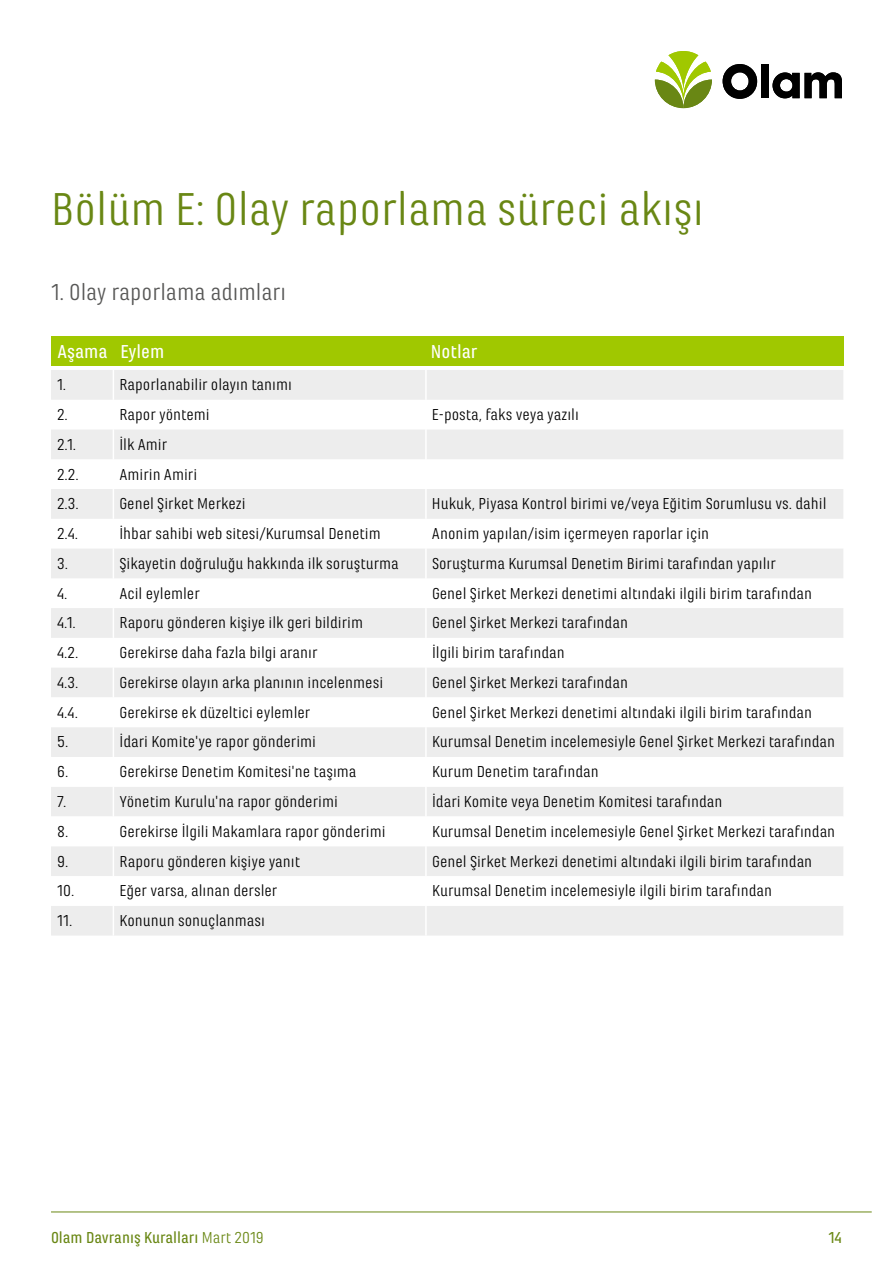
<style>
.page{position:relative;width:893px;height:1263px;background:#fff}
.page>*{position:absolute;margin:0;border:0;box-sizing:border-box;transform-origin:0 0}
.t1{font:48px "Marianina Wd FY";color:#698714}
.t2{font:24px "Marianina Wd FY";color:#575756}
.t3{font:500 19.5px "Marianina Wd FY";color:#fff}
.t4{font:16.5px "Marianina Wd FY";color:#000}
.t5{font:500 16.5px "Marianina Wd FY";color:#698714}
.s1{font-weight:400}
</style>
<div class="page">
<hr style="left:51px;top:1211px;width:821px;height:1px;background:#698714">
<svg style="left:723px;top:64px;width:34px;height:35px"></svg>
<div style="left:761px;top:65px;width:8px;height:33px;background:#000"></div>
<svg style="left:772px;top:72px;width:70px;height:26px"></svg>
<svg style="left:655px;top:51px;width:57px;height:57px"></svg>
<div style="left:51px;top:336px;width:792px;height:30px;background:#a0c800"></div>
<svg style="left:51px;top:370px;width:792px;height:565px;fill:#ededed"></svg>
<svg style="left:51px;top:697px;width:792px;height:209px"></svg>
<hr style="left:113px;top:370px;width:1px;height:30px;background:#fff">
<hr style="left:425px;top:370px;width:2px;height:30px;background:#fff">
<svg style="left:113px;top:400px;width:1px;height:29px"></svg>
<hr style="left:425px;top:400px;width:2px;height:29px;background:#fff">
<hr style="left:113px;top:429px;width:1px;height:30px;background:#fff">
<hr style="left:425px;top:429px;width:2px;height:30px;background:#fff">
<hr style="left:113px;top:459px;width:1px;height:30px;background:#fff">
<hr style="left:425px;top:459px;width:2px;height:30px;background:#fff">
<hr style="left:113px;top:489px;width:1px;height:30px;background:#fff">
<hr style="left:425px;top:489px;width:2px;height:30px;background:#fff">
<hr style="left:113px;top:519px;width:1px;height:30px;background:#fff">
<hr style="left:425px;top:519px;width:2px;height:30px;background:#fff">
<svg style="left:113px;top:549px;width:1px;height:29px"></svg>
<hr style="left:425px;top:549px;width:2px;height:29px;background:#fff">
<hr style="left:113px;top:578px;width:1px;height:30px;background:#fff">
<hr style="left:425px;top:578px;width:2px;height:30px;background:#fff">
<hr style="left:113px;top:608px;width:1px;height:30px;background:#fff">
<hr style="left:425px;top:608px;width:2px;height:30px;background:#fff">
<hr style="left:113px;top:638px;width:1px;height:30px;background:#fff">
<hr style="left:425px;top:638px;width:2px;height:30px;background:#fff">
<svg style="left:113px;top:668px;width:1px;height:29px"></svg>
<hr style="left:425px;top:668px;width:2px;height:29px;background:#fff">
<hr style="left:113px;top:697px;width:1px;height:30px;background:#fff">
<hr style="left:425px;top:697px;width:2px;height:30px;background:#fff">
<hr style="left:113px;top:727px;width:1px;height:30px;background:#fff">
<hr style="left:425px;top:727px;width:2px;height:30px;background:#fff">
<hr style="left:113px;top:757px;width:1px;height:30px;background:#fff">
<hr style="left:425px;top:757px;width:2px;height:30px;background:#fff">
<svg style="left:113px;top:787px;width:1px;height:29px"></svg>
<hr style="left:425px;top:787px;width:2px;height:29px;background:#fff">
<hr style="left:113px;top:816px;width:1px;height:30px;background:#fff">
<hr style="left:425px;top:816px;width:2px;height:30px;background:#fff">
<hr style="left:113px;top:846px;width:1px;height:30px;background:#fff">
<hr style="left:425px;top:846px;width:2px;height:30px;background:#fff">
<hr style="left:113px;top:876px;width:1px;height:30px;background:#fff">
<hr style="left:425px;top:876px;width:2px;height:30px;background:#fff">
<svg style="left:113px;top:906px;width:1px;height:29px"></svg>
<hr style="left:425px;top:906px;width:2px;height:29px;background:#fff">
<h1 class="t1" style="left:51px;top:184px;width:654px">Bölüm E: Olay raporlama süreci akışı</h1>
<h2 class="t2" style="left:51px;top:279px;width:237px">1. Olay raporlama adımları</h2>
<p class="t3" style="left:57px;top:341px;width:109px">Aşama Eylem</p>
<p class="t3" style="left:431px;top:341px;width:48px">Notlar</p>
<p class="t4" style="left:57px;top:376px;width:11px">1.</p>
<p class="t4" style="left:119px;top:376px;width:174px">Raporlanabilir olayın tanımı</p>
<p class="t4" style="left:57px;top:406px;width:12px">2.</p>
<p class="t4" style="left:119px;top:406px;width:92px">Rapor yöntemi</p>
<p class="t4" style="left:432px;top:406px;width:148px">E-posta, faks veya yazılı</p>
<p class="t4" style="left:57px;top:435px;width:21px">2.1.</p>
<p class="t4" style="left:119px;top:435px;width:49px">İlk Amir</p>
<p class="t4" style="left:57px;top:465px;width:23px">2.2.</p>
<p class="t4" style="left:119px;top:465px;width:79px">Amirin Amiri</p>
<p class="t4" style="left:57px;top:495px;width:23px">2.3.</p>
<p class="t4" style="left:119px;top:495px;width:128px">Genel Şirket Merkezi</p>
<p class="t4" style="left:432px;top:495px;width:396px">Hukuk, Piyasa Kontrol birimi ve/veya Eğitim Sorumlusu vs. dahil</p>
<p class="t4" style="left:57px;top:525px;width:23px">2.4.</p>
<p class="t4" style="left:119px;top:525px;width:263px">İhbar sahibi web sitesi/Kurumsal Denetim</p>
<p class="t4" style="left:432px;top:525px;width:279px">Anonim yapılan/isim içermeyen raporlar için</p>
<p class="t4" style="left:57px;top:554px;width:12px">3.</p>
<p class="t4" style="left:119px;top:554px;width:281px">Şikayetin doğruluğu hakkında ilk soruşturma</p>
<p class="t4" style="left:432px;top:554px;width:345px">Soruşturma Kurumsal Denetim Birimi tarafından yapılır</p>
<p class="t4" style="left:57px;top:584px;width:12px">4.</p>
<p class="t4" style="left:119px;top:584px;width:82px">Acil eylemler</p>
<p class="t4" style="left:432px;top:584px;width:382px">Genel Şirket Merkezi denetimi altındaki ilgili birim tarafından</p>
<p class="t4" style="left:57px;top:614px;width:20px">4.1.</p>
<p class="t4" style="left:119px;top:614px;width:245px">Raporu gönderen kişiye ilk geri bildirim</p>
<p class="t4" style="left:432px;top:614px;width:197px">Genel Şirket Merkezi tarafından</p>
<p class="t4" style="left:57px;top:644px;width:23px">4.2.</p>
<p class="t4" style="left:119px;top:644px;width:199px">Gerekirse daha fazla bilgi aranır</p>
<p class="t4" style="left:432px;top:644px;width:134px">İlgili birim tarafından</p>
<p class="t4" style="left:57px;top:673px;width:23px">4.3.</p>
<p class="t4" style="left:120px;top:673px;width:265px">Gerekirse olayın arka planının incelenmesi</p>
<p class="t4" style="left:432px;top:673px;width:197px">Genel Şirket Merkezi tarafından</p>
<p class="t4" style="left:57px;top:703px;width:22px">4.4.</p>
<p class="t4" style="left:120px;top:703px;width:192px">Gerekirse ek düzeltici eylemler</p>
<p class="t4" style="left:432px;top:703px;width:382px">Genel Şirket Merkezi denetimi altındaki ilgili birim tarafından</p>
<p class="t4" style="left:57px;top:733px;width:13px">5.</p>
<p class="t4" style="left:120px;top:733px;width:198px">İdari Komite'ye rapor gönderimi</p>
<p class="t4" style="left:432px;top:733px;width:405px">Kurumsal Denetim incelemesiyle Genel Şirket Merkezi tarafından</p>
<p class="t4" style="left:57px;top:763px;width:13px">6.</p>
<p class="t4" style="left:120px;top:763px;width:238px">Gerekirse Denetim Komitesi'ne taşıma</p>
<p class="t4" style="left:432px;top:763px;width:168px">Kurum Denetim tarafından</p>
<p class="t4" style="left:57px;top:792px;width:11px">7.</p>
<p class="t4" style="left:120px;top:792px;width:220px">Yönetim Kurulu'na rapor gönderimi</p>
<p class="t4" style="left:432px;top:792px;width:292px">İdari Komite veya Denetim Komitesi tarafından</p>
<p class="t4" style="left:57px;top:822px;width:13px">8.</p>
<p class="t4" style="left:120px;top:822px;width:268px">Gerekirse İlgili Makamlara rapor gönderimi</p>
<p class="t4" style="left:432px;top:822px;width:405px">Kurumsal Denetim incelemesiyle Genel Şirket Merkezi tarafından</p>
<p class="t4" style="left:57px;top:852px;width:13px">9.</p>
<p class="t4" style="left:120px;top:852px;width:182px">Raporu gönderen kişiye yanıt</p>
<p class="t4" style="left:432px;top:852px;width:382px">Genel Şirket Merkezi denetimi altındaki ilgili birim tarafından</p>
<p class="t4" style="left:57px;top:882px;width:19px">10.</p>
<p class="t4" style="left:120px;top:882px;width:159px">Eğer varsa, alınan dersler</p>
<p class="t4" style="left:432px;top:882px;width:341px">Kurumsal Denetim incelemesiyle ilgili birim tarafından</p>
<p class="t4" style="left:57px;top:912px;width:17px">11.</p>
<p class="t4" style="left:120px;top:912px;width:147px">Konunun sonuçlanması</p>
<p class="t5" style="left:51px;top:1228px;width:214px">Olam Davranış Kuralları <span class="s1">Mart 2019</span></p>
<p class="t5" style="left:828px;top:1228px;width:15px">14</p>
</div>
